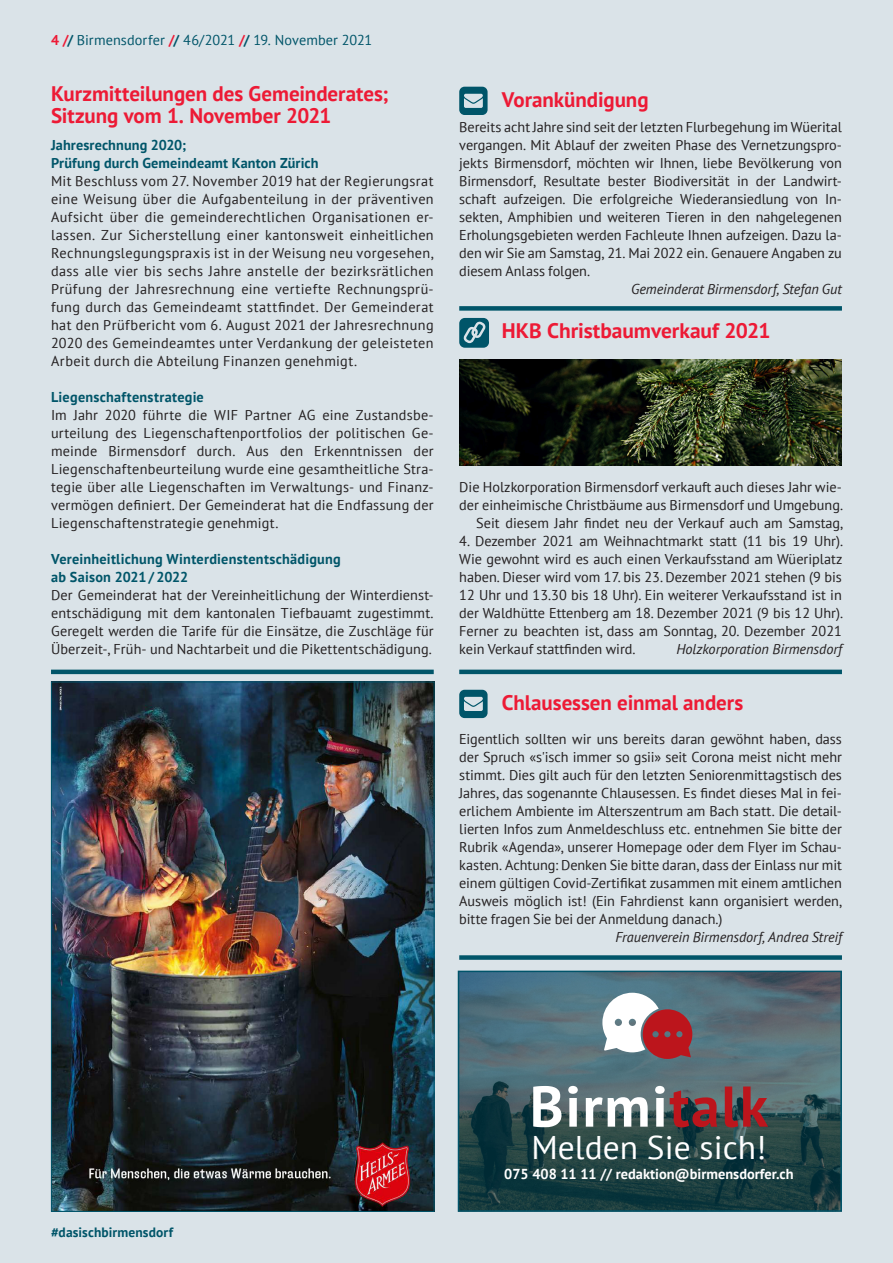
<style>
.page{position:relative;width:893px;height:1263px;background:#dae3e8}
.page>*{position:absolute;margin:0;border:0;box-sizing:border-box;transform-origin:0 0}
.t1{font:700 57.3px "PT Sans";letter-spacing:.03em;color:#fff}
.t2{font:32.7px "PT Sans";color:#fff}
.t3{font:700 21px/21.8px "PT Sans";letter-spacing:-.005em;color:#ed1a35}
.t4{font:700 14.4px "PT Sans";color:#fff}
.t5{font:14.25px/18px "PT Sans";color:#231f20;text-align:justify}
.t6{font:700 14.25px/18px "PT Sans";letter-spacing:.01em;color:#005569}
.t7{font:italic 14.25px "PT Sans";color:#231f20}
.t8{font:14.25px "PT Sans";letter-spacing:.005em;color:#005569}
.t9{font:700 13.5px "PT Sans";letter-spacing:.01em;color:#005569}
.s1{font-weight:700;color:#ed1a35}
.s2{font-weight:700}
.s3{color:#bc151c}
</style>
<div class="page">
<svg style="left:459px;top:318px;width:30px;height:30px"></svg>
<img style="left:459px;top:359px;width:383px;height:107px">
<hr style="left:892px;top:0;width:1px;height:1263px;background:#fff">
<svg style="left:459px;top:87px;width:29px;height:28px"></svg>
<svg style="left:459px;top:690px;width:29px;height:28px"></svg>
<hr style="left:459px;top:670px;width:383px;height:4px;background:#005569">
<hr style="left:51px;top:670px;width:383px;height:4px;background:#005569">
<div style="left:459px;top:955px;width:383px;height:5px;background:#005569"></div>
<div style="left:459px;top:306px;width:383px;height:5px;background:#005569"></div>
<img style="left:461px;top:974px;width:378px;height:235px">
<div style="left:458px;top:971px;width:384px;height:241px;border:2px solid #00546a"></div>
<svg style="left:602px;top:993px;width:90px;height:66px;background:#b48a90"></svg>
<img style="left:53px;top:684px;width:379px;height:526px">
<p class="t8" style="left:51px;top:31px;width:323px"><span class="s1">4 /</span><span class="s2">/</span> Birmensdorfer <span class="s1">/</span><span class="s2">/</span> 46/2021 <span class="s1">/</span><span class="s2">/</span> 19. November 2021</p>
<h3 class="t3" style="left:51px;top:82px;width:339px">Kurzmitteilungen des Gemeinderates;<br>Sitzung vom 1. November 2021</h3>
<p class="t6" style="left:51px;top:135px;width:269px">Jahresrechnung 2020;<br>Prüfung durch Gemeindeamt Kanton Zürich</p>
<p class="t5" style="left:51px;top:171px;width:384px">Mit Beschluss vom 27. November 2019 hat der Regierungsrat eine Weisung über die Aufgabenteilung in der präventiven Aufsicht über die gemeinderechtlichen Organisationen er&shy;lassen. Zur Sicherstellung einer kantonsweit einheitlichen Rechnungslegungspraxis ist in der Weisung neu vorgesehen, dass alle vier bis sechs Jahre anstelle der bezirksrätlichen Prüfung der Jahresrechnung eine vertiefte Rechnungsprü&shy;fung durch das Gemeindeamt stattfindet. Der Gemeinderat hat den Prüfbericht vom 6. August 2021 der Jahresrechnung 2020 des Gemeindeamtes unter Verdankung der geleisteten Arbeit durch die Abteilung Finanzen genehmigt.</p>
<p class="t6" style="left:51px;top:387px;width:154px">Liegenschaftenstrategie</p>
<p class="t5" style="left:51px;top:405px;width:384px">Im Jahr 2020 führte die WIF Partner AG eine Zustandsbe&shy;urteilung des Liegenschaftenportfolios der politischen Ge&shy;meinde Birmensdorf durch. Aus den Erkenntnissen der Liegenschaftenbeurteilung wurde eine gesamtheitliche Stra&shy;tegie über alle Liegenschaften im Verwaltungs- und Finanz&shy;vermögen definiert. Der Gemeinderat hat die Endfassung der Liegenschaftenstrategie genehmigt.</p>
<p class="t6" style="left:51px;top:549px;width:291px">Vereinheitlichung Winterdienstentschädigung ab Saison 2021 / 2022</p>
<p class="t5" style="left:51px;top:585px;width:384px">Der Gemeinderat hat der Vereinheitlichung der Winterdienst&shy;entschädigung mit dem kantonalen Tiefbauamt zugestimmt.<br>Geregelt werden die Tarife für die Einsätze, die Zuschläge für Überzeit-, Früh- und Nachtarbeit und die Pikettentschädigung.</p>
<h3 class="t3" style="left:502px;top:88px;width:148px">Vorankündigung</h3>
<p class="t5" style="left:459px;top:117px;width:384px">Bereits acht Jahre sind seit der letzten Flurbegehung im Wüerital vergangen. Mit Ablauf der zweiten Phase des Vernetzungspro&shy;jekts Birmensdorf, möchten wir Ihnen, liebe Bevölkerung von Birmensdorf, Resultate bester Biodiversität in der Landwirt&shy;schaft aufzeigen. Die erfolgreiche Wiederansiedlung von In&shy;sekten, Amphibien und weiteren Tieren in den nahgelegenen Erholungsgebieten werden Fachleute Ihnen aufzeigen. Dazu la&shy;den wir Sie am Samstag, 21. Mai 2022 ein. Genauere Angaben zu diesem Anlass folgen.</p>
<p class="t7" style="left:631px;top:279px;width:212px">Gemeinderat Birmensdorf, Stefan Gut</p>
<h3 class="t3" style="left:502px;top:319px;width:270px">HKB Christbaumverkauf 2021</h3>
<p class="t5" style="left:459px;top:477px;width:385px;text-align:right">Die Holzkorporation Birmensdorf verkauft auch dieses Jahr wie&shy;der einheimische Christbäume aus Birmensdorf und Umgebung.<br>Seit diesem Jahr findet neu der Verkauf auch am Samstag,</p>
<p class="t5" style="left:459px;top:531px;width:385px">4. Dezember 2021 am Weihnachtmarkt statt (11 bis 19 Uhr).<br>Wie gewohnt wird es auch einen Verkaufsstand am Wüeriplatz haben. Dieser wird vom 17. bis 23. Dezember 2021 stehen (9 bis 12 Uhr und 13.30 bis 18 Uhr). Ein weiterer Verkaufsstand ist in der Waldhütte Ettenberg am 18. Dezember 2021 (9 bis 12 Uhr).<br>Ferner zu beachten ist, dass am Sonntag, 20. Dezember 2021 kein Verkauf stattfinden wird.</p>
<p class="t7" style="left:676px;top:639px;width:167px">Holzkorporation Birmensdorf</p>
<h3 class="t3" style="left:502px;top:691px;width:243px">Chlausessen einmal anders</h3>
<p class="t5" style="left:459px;top:729px;width:384px">Eigentlich sollten wir uns bereits daran gewöhnt haben, dass der Spruch «s'isch immer so gsii» seit Corona meist nicht mehr stimmt. Dies gilt auch für den letzten Seniorenmittagstisch des Jahres, das sogenannte Chlausessen. Es findet dieses Mal in fei&shy;erlichem Ambiente im Alterszentrum am Bach statt. Die detail&shy;lierten Infos zum Anmeldeschluss etc. entnehmen Sie bitte der Rubrik «Agenda», unserer Homepage oder dem Flyer im Schau&shy;kasten. Achtung: Denken Sie bitte daran, dass der Einlass nur mit einem gültigen Covid-Zertifikat zusammen mit einem amtlichen Ausweis möglich ist! (Ein Fahrdienst kann organisiert werden, bitte fragen Sie bei der Anmeldung danach.)</p>
<p class="t7" style="left:616px;top:927px;width:228px">Frauenverein Birmensdorf, Andrea Streif</p>
<p class="t9" style="left:51px;top:1224px;width:124px">#dasischbirmensdorf</p>
<h1 class="t1" style="left:530px;top:1068px;width:240px">Birmi<span class="s3">talk</span></h1>
<h2 class="t2" style="left:531px;top:1127px;width:236px">Melden Sie sich!</h2>
<p class="t4" style="left:504px;top:1164px;width:291px">075 408 11 11 // redaktion@birmensdorfer.ch</p>
</div>
